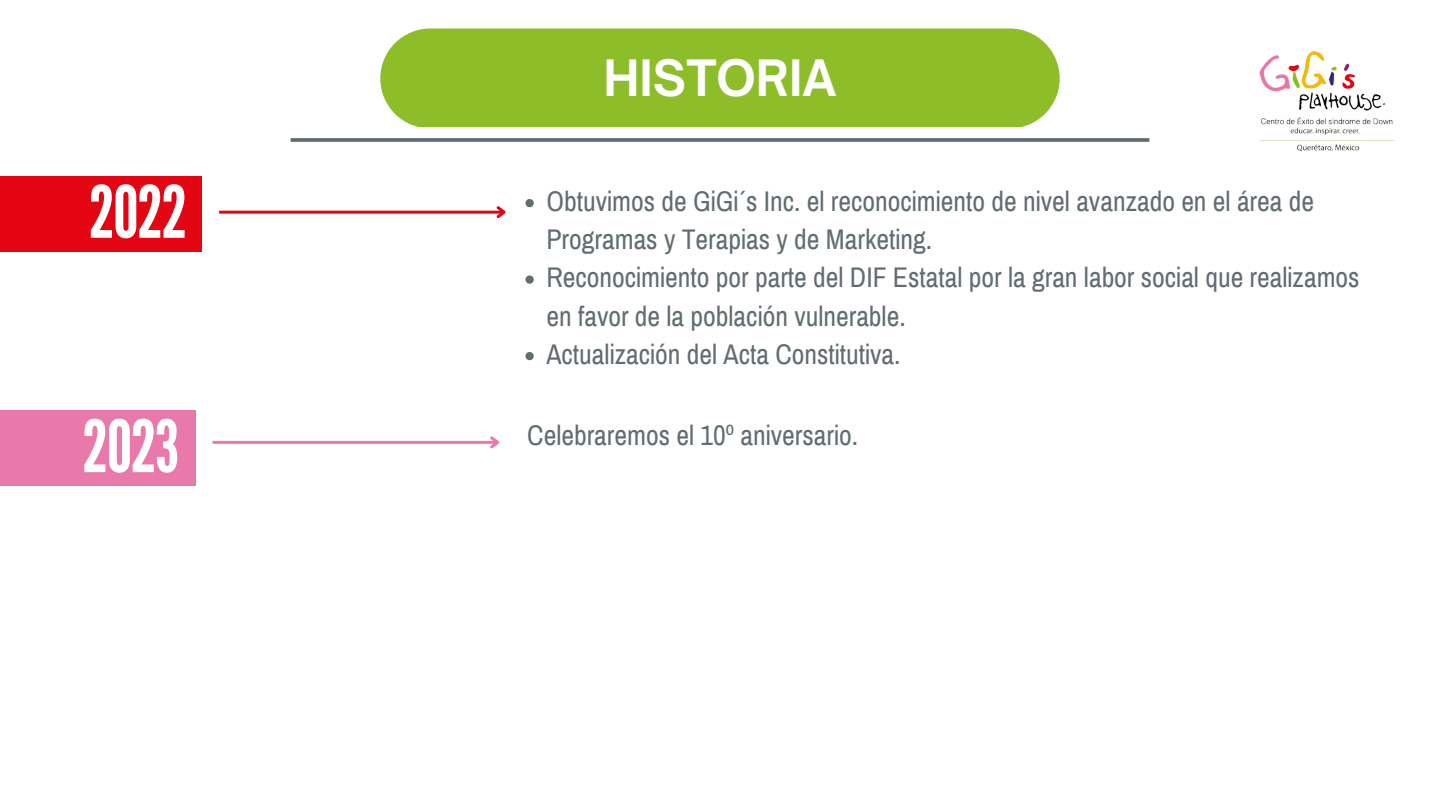
<style>
.page{position:relative;width:1440px;height:810px;background:#fff}
.page>*{position:absolute;margin:0;border:0;box-sizing:border-box;transform-origin:0 0}
.t1{font:72.1px "League Gothic";letter-spacing:-.02em;color:#fff}
.t2{font:700 48px "Open Sauce One";color:#fff}
.t3{font:27.8px/38.2px "Archivo Narrow";color:#626d71}
</style>
<div class="page">
<svg style="left:291px;top:138px;width:858px;height:4px;background:#6b7579"></svg>
<div style="left:0;top:410px;width:195px;height:76px;background:#e979ab"></div>
<div style="left:380px;top:29px;width:680px;height:98px;background:#8dbe2a"></div>
<hr style="left:213px;top:441px;width:285px;height:3px;background:#e979ab">
<svg style="left:487px;top:436px;width:12px;height:13px"></svg>
<img style="left:1259px;top:51px;width:135px;height:101px">
<div style="left:0;top:176px;width:202px;height:76px;background:#e40512"></div>
<svg style="left:525px;top:199px;width:9px;height:8px"></svg>
<svg style="left:525px;top:275px;width:9px;height:9px"></svg>
<svg style="left:525px;top:352px;width:9px;height:8px"></svg>
<hr style="left:219px;top:211px;width:285px;height:3px;background:#e40512">
<svg style="left:494px;top:206px;width:12px;height:12px"></svg>
<h2 class="t2" style="left:603px;top:48px;width:235px">HISTORIA</h2>
<h1 class="t1" style="left:89px;top:170px;width:100px">2022</h1>
<p class="t3" style="left:546px;top:183px;width:815px">Obtuvimos de GiGi´s Inc. el reconocimiento de nivel avanzado en el área de Programas y Terapias y de Marketing.<br>Reconocimiento por parte del DIF Estatal por la gran labor social que realizamos en favor de la población vulnerable.<br>Actualización del Acta Constitutiva.</p>
<h1 class="t1" style="left:82px;top:405px;width:98px">2023</h1>
<p class="t3" style="left:527px;top:417px;width:332px">Celebraremos el 10º aniversario.</p>
</div>
